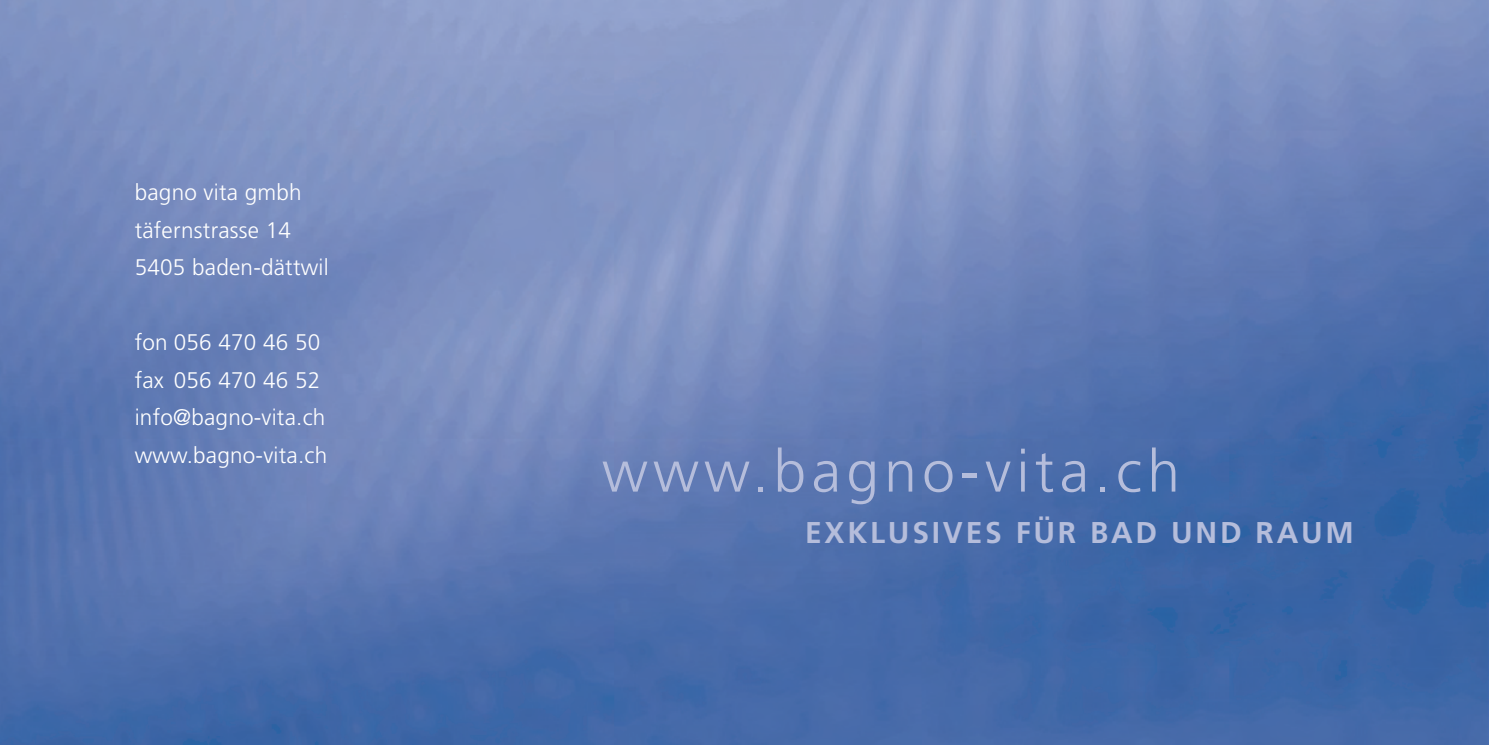
<style>
.page{position:relative;width:1489px;height:745px;background:#fff}
.page>*{position:absolute;margin:0;border:0;box-sizing:border-box;transform-origin:0 0}
.t1{font:300 58.75px "Frutiger";letter-spacing:.09em;color:#b5bddb}
.t2{font:700 30px "Frutiger";letter-spacing:.09em;color:#b5bddb}
.t3{font:300 22.5px/37.5px "Frutiger";letter-spacing:.01em;color:#fff}
</style>
<div class="page">
<img style="left:0;top:0;width:1488px;height:744px">
<p class="t3" style="left:135px;top:175px;width:195px">bagno vita gmbh täfernstrasse 14<br>5405 baden-dättwil</p>
<p class="t3" style="left:135px;top:325px;width:194px">fon 056 470 46 50 fax 056 470 46 52 info@bagno-vita.ch www.bagno-vita.ch</p>
<h1 class="t1" style="left:602px;top:447px;width:579px">www.bagno-vita.ch</h1>
<h2 class="t2" style="left:805px;top:520px;width:550px">EXKLUSIVES FÜR BAD UND RAUM</h2>
</div>
